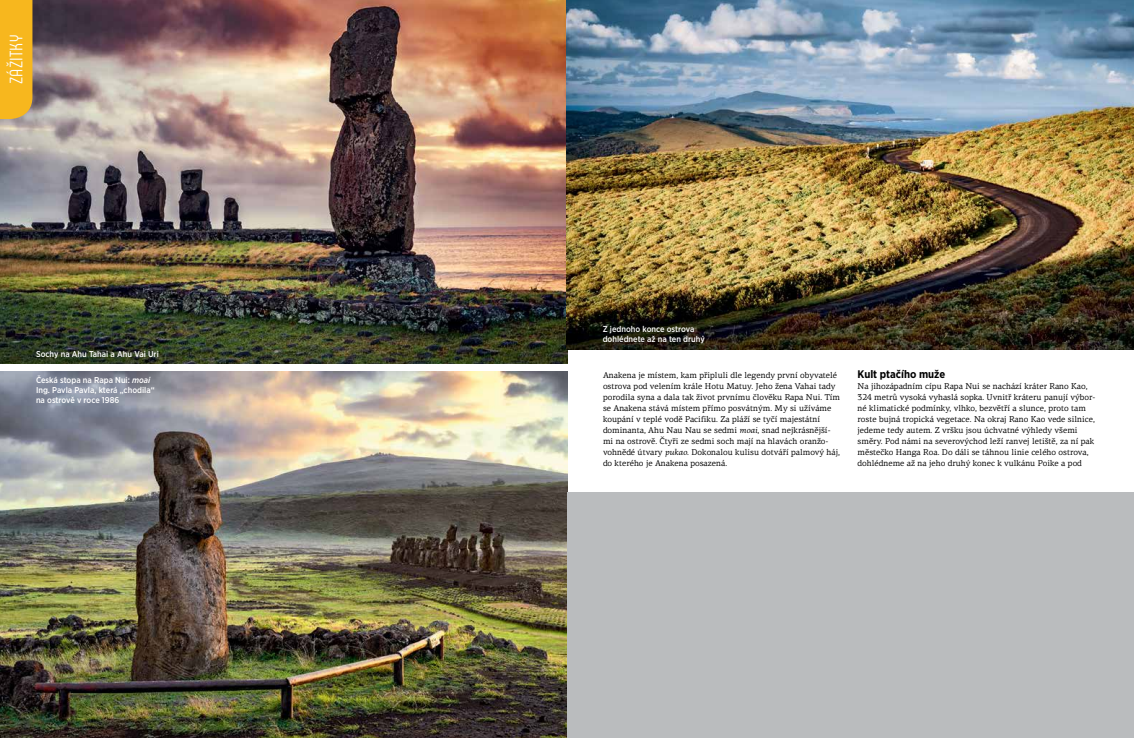
<style>
.page{position:relative;width:1134px;height:738px;background:#fff}
.page>*{position:absolute;margin:0;border:0;box-sizing:border-box;transform-origin:0 0}
.t1{font:18px "Phenomena";letter-spacing:.01em;color:#fff}
.t2{font:700 11px "Gotham Narrow";color:#000}
.t3{font:8.5px/11px "PF Centro Serif Pro";color:#000}
.t4{font:500 8.5px/10px "Gotham Narrow";color:#fff}
.s1{font-style:italic}
</style>
<div class="page">
<img style="left:0;top:0;width:567px;height:363px">
<div style="left:0;top:0;width:32px;height:119px;background:#f7b71e"></div>
<img style="left:0;top:371px;width:567px;height:366px">
<img style="left:567px;top:0;width:567px;height:349px">
<div style="left:567px;top:491px;width:567px;height:246px;background:#babcbe"></div>
<h1 class="t1" style="left:6px;top:84px;width:50px;rotate:-90deg">zážitky</h1>
<p class="t4" style="left:36px;top:348px;width:124px">Sochy na Ahu Tahai a Ahu Vai Uri</p>
<p class="t4" style="left:36px;top:375px;width:120px">Česká stopa na Rapa Nui: <span class="s1">moai<br></span>Ing. Pavla Pavla, která „chodila“ na ostrově v roce 1986</p>
<p class="t4" style="left:603px;top:324px;width:104px">Z jednoho konce ostrova dohlédnete až na ten druhý</p>
<p class="t3" style="left:603px;top:369px;width:239px">Anakena je místem, kam připluli dle legendy první obyvatelé ostrova pod velením krále Hotu Matuy. Jeho žena Vahai tady porodila syna a dala tak život prvnímu člověku Rapa Nui. Tím se Anakena stává místem přímo posvátným. My si užíváme koupání v teplé vodě Pacifiku. Za pláží se tyčí majestátní dominanta, Ahu Nau Nau se sedmi <span class="s1">moai</span>, snad nejkrásnější&shy;mi na ostrově. Čtyři ze sedmi soch mají na hlavách oranžo&shy;vohnědé útvary <span class="s1">pukao</span>. Dokonalou kulisu dotváří palmový háj, do kterého je Anakena posazená.</p>
<p class="t2" style="left:857px;top:366px;width:89px">Kult ptačího muže</p>
<p class="t3" style="left:857px;top:380px;width:239px">Na jihozápadním cípu Rapa Nui se nachází kráter Rano Kao, 324 metrů vysoká vyhaslá sopka. Uvnitř kráteru panují výbor&shy;né klimatické podmínky, vlhko, bezvětří a slunce, proto tam roste bujná tropická vegetace. Na okraj Rano Kao vede silnice, jedeme tedy autem. Z vršku jsou úchvatné výhledy všemi směry. Pod námi na severovýchod leží ranvej letiště, za ní pak městečko Hanga Roa. Do dáli se táhnou linie celého ostrova, dohlédneme až na jeho druhý konec k vulkánu Poike a pod</p>
</div>
